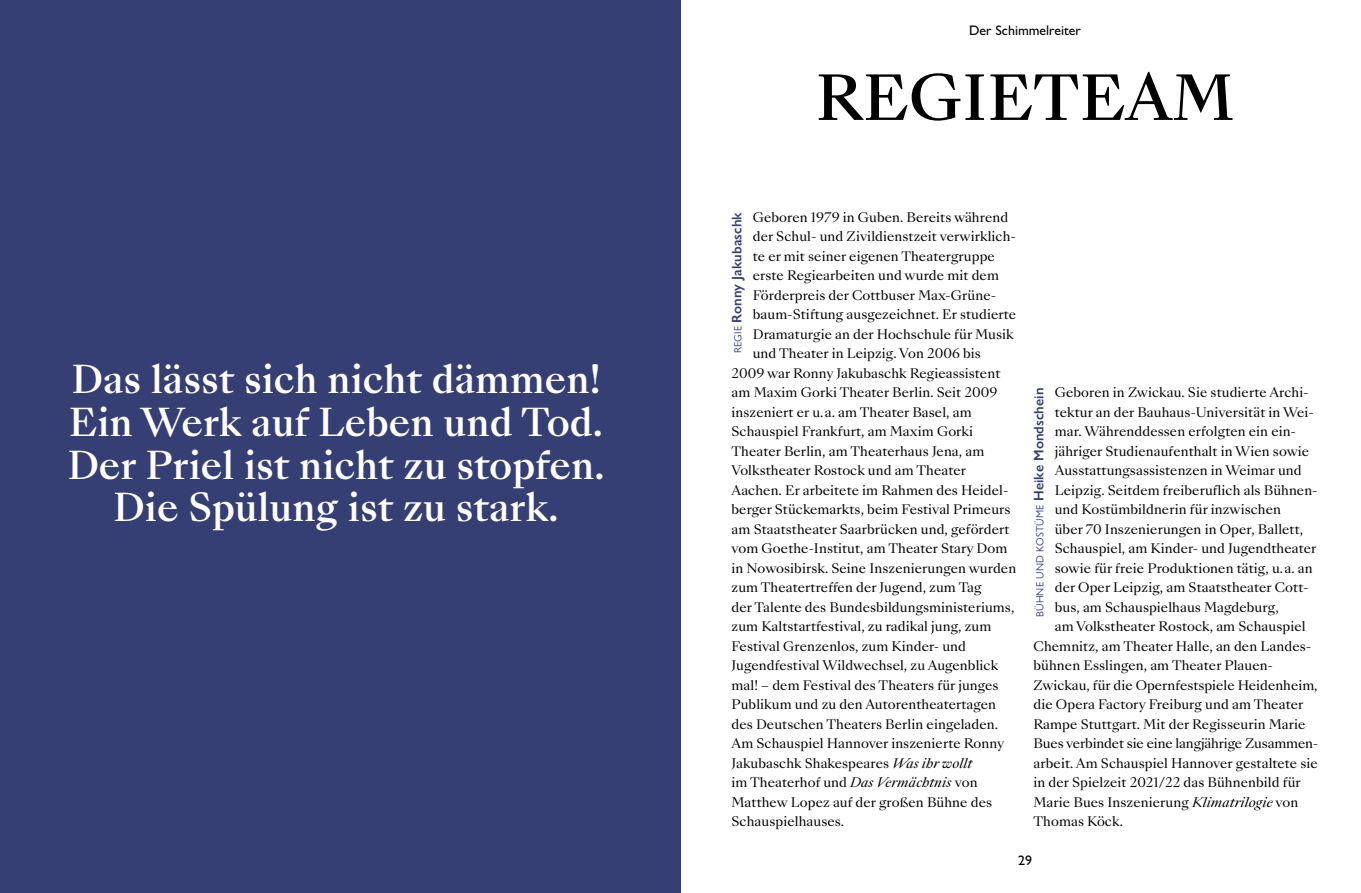
<style>
.page{position:relative;width:1361px;height:893px;background:#fff}
.page>*{position:absolute;margin:0;border:0;box-sizing:border-box;transform-origin:0 0}
.t1{font:500 60px "Sang Bleu Kingdom";letter-spacing:.005em;color:#000}
.t2{font:500 37.2px/42.8px "Sang Bleu Kingdom";color:#fff;text-align:center}
.t3{font:600 13.8px "Gill Sans Nova";letter-spacing:.005em;color:#363f73}
.t4{font:500 13.8px "Gill Sans Nova";color:#000}
.t5{font:12.75px "Sang Bleu Kingdom";letter-spacing:.005em;color:#000}
.t6{font:10.5px "Gill Sans Nova";letter-spacing:.02em;color:#363f73}
.s1{font-style:italic}
.s2{font-weight:400;font-size:10.5px}
.s3{font-weight:600;font-size:13.8px}
</style>
<div class="page">
<div style="left:0;top:0;width:680px;height:893px;background:#363f73"></div>
<h2 class="t2" style="left:67px;top:359px;width:539px">Das lässt sich nicht dämmen!<br>Ein Werk auf Leben und Tod.<br>Der Priel ist nicht zu stopfen.<br>Die Spülung ist zu stark.</h2>
<p class="t4" style="left:969px;top:22px;width:113px">Der Schimmelreiter</p>
<h1 class="t1" style="left:815px;top:56px;width:420px">REGIETEAM</h1>
<p class="t5" style="left:753px;top:208px;width:257px">Geboren 1979 in Guben. Bereits während</p>
<p class="t5" style="left:753px;top:228px;width:265px">der Schul- und Zivildienstzeit verwirklich-</p>
<p class="t5" style="left:753px;top:247px;width:244px">te er mit seiner eigenen Theatergruppe</p>
<p class="t5" style="left:753px;top:267px;width:248px">erste Regiearbeiten und wurde mit dem</p>
<p class="t5" style="left:753px;top:286px;width:245px">Förderpreis der Cottbuser Max-Grüne-</p>
<p class="t5" style="left:753px;top:306px;width:265px">baum-Stiftung ausgezeichnet. Er studierte</p>
<p class="t5" style="left:753px;top:325px;width:262px">Dramaturgie an der Hochschule für Musik</p>
<p class="t5" style="left:753px;top:345px;width:230px">und Theater in Leipzig. Von 2006 bis</p>
<p class="t5" style="left:731px;top:364px;width:270px">2009 war Ronny Jakubaschk Regieassistent</p>
<p class="t5" style="left:731px;top:384px;width:267px">am Maxim Gorki Theater Berlin. Seit 2009</p>
<p class="t5" style="left:731px;top:403px;width:242px">inszeniert er u. a. am Theater Basel, am</p>
<p class="t5" style="left:731px;top:423px;width:243px">Schauspiel Frankfurt, am Maxim Gorki</p>
<p class="t5" style="left:731px;top:442px;width:254px">Theater Berlin, am Theaterhaus Jena, am</p>
<p class="t5" style="left:731px;top:462px;width:236px">Volkstheater Rostock und am Theater</p>
<p class="t5" style="left:731px;top:481px;width:278px">Aachen. Er arbeitete im Rahmen des Heidel-</p>
<p class="t5" style="left:731px;top:501px;width:280px">berger Stückemarkts, beim Festival Primeurs</p>
<p class="t5" style="left:731px;top:520px;width:280px">am Staatstheater Saarbrücken und, gefördert</p>
<p class="t5" style="left:731px;top:540px;width:277px">vom Goethe-Institut, am Theater Stary Dom</p>
<p class="t5" style="left:731px;top:559px;width:286px">in Nowosibirsk. Seine Inszenierungen wurden</p>
<p class="t5" style="left:731px;top:579px;width:252px">zum Theatertreffen der Jugend, zum Tag</p>
<p class="t5" style="left:731px;top:598px;width:284px">der Talente des Bundesbildungsministeriums,</p>
<p class="t5" style="left:731px;top:618px;width:261px">zum Kaltstartfestival, zu radikal jung, zum</p>
<p class="t5" style="left:731px;top:637px;width:236px">Festival Grenzenlos, zum Kinder- und</p>
<p class="t5" style="left:731px;top:657px;width:268px">Jugendfestival Wildwechsel, zu Augenblick</p>
<p class="t5" style="left:731px;top:676px;width:269px">mal! – dem Festival des Theaters für junges</p>
<p class="t5" style="left:731px;top:696px;width:266px">Publikum und zu den Autorentheatertagen</p>
<p class="t5" style="left:731px;top:715px;width:268px">des Deutschen Theaters Berlin eingeladen.</p>
<p class="t5" style="left:731px;top:735px;width:274px">Am Schauspiel Hannover inszenierte Ronny</p>
<p class="t5" style="left:731px;top:754px;width:242px">Jakubaschk Shakespeares <span class="s1">Was ihr wollt</span></p>
<p class="t5" style="left:731px;top:774px;width:247px">im Theaterhof und <span class="s1">Das Vermächtnis</span> von</p>
<p class="t5" style="left:731px;top:793px;width:262px">Matthew Lopez auf der großen Bühne des</p>
<p class="t5" style="left:731px;top:813px;width:114px">Schauspielhauses.</p>
<p class="t3" style="left:728px;top:353px;width:143px;rotate:-90deg"><span class="s2">REGIE</span> Ronny Jakubaschk</p>
<p class="t5" style="left:1054px;top:384px;width:255px">Geboren in Zwickau. Sie studierte Archi-</p>
<p class="t5" style="left:1054px;top:403px;width:261px">tektur an der Bauhaus-Universität in Wei-</p>
<p class="t5" style="left:1054px;top:423px;width:243px">mar. Währenddessen erfolgten ein ein-</p>
<p class="t5" style="left:1054px;top:442px;width:256px">jähriger Studienaufenthalt in Wien sowie</p>
<p class="t5" style="left:1054px;top:462px;width:248px">Ausstattungsassistenzen in Weimar und</p>
<p class="t5" style="left:1054px;top:481px;width:263px">Leipzig. Seitdem freiberuflich als Bühnen-</p>
<p class="t5" style="left:1054px;top:501px;width:228px">und Kostümbildnerin für inzwischen</p>
<p class="t5" style="left:1054px;top:520px;width:250px">über 70 Inszenierungen in Oper, Ballett,</p>
<p class="t5" style="left:1054px;top:540px;width:263px">Schauspiel, am Kinder- und Jugendtheater</p>
<p class="t5" style="left:1054px;top:559px;width:259px">sowie für freie Produktionen tätig, u. a. an</p>
<p class="t5" style="left:1054px;top:579px;width:255px">der Oper Leipzig, am Staatstheater Cott-</p>
<p class="t5" style="left:1054px;top:598px;width:225px">bus, am Schauspielhaus Magdeburg,</p>
<p class="t5" style="left:1054px;top:618px;width:252px">am Volkstheater Rostock, am Schauspiel</p>
<p class="t5" style="left:1033px;top:637px;width:279px">Chemnitz, am Theater Halle, an den Landes-</p>
<p class="t5" style="left:1033px;top:657px;width:238px">bühnen Esslingen, am Theater Plauen--</p>
<p class="t5" style="left:1033px;top:676px;width:286px">Zwickau, für die Opernfestspiele Heidenheim,</p>
<p class="t5" style="left:1033px;top:696px;width:271px">die Opera Factory Freiburg und am Theater</p>
<p class="t5" style="left:1033px;top:715px;width:274px">Rampe Stuttgart. Mit der Regisseurin Marie</p>
<p class="t5" style="left:1033px;top:735px;width:283px">Bues verbindet sie eine langjährige Zusammen--</p>
<p class="t5" style="left:1033px;top:754px;width:286px">arbeit. Am Schauspiel Hannover gestaltete sie</p>
<p class="t5" style="left:1033px;top:774px;width:269px">in der Spielzeit 2021/22 das Bühnenbild für</p>
<p class="t5" style="left:1033px;top:793px;width:266px">Marie Bues Inszenierung <span class="s1">Klimatrilogie</span> von</p>
<p class="t5" style="left:1033px;top:813px;width:91px">Thomas Köck.</p>
<p class="t6" style="left:1033px;top:617px;width:231px;rotate:-90deg">BÜHNE UND KOSTÜME <span class="s3">Heike Mondschein</span></p>
<p class="t4" style="left:1018px;top:852px;width:15px">29</p>
</div>
